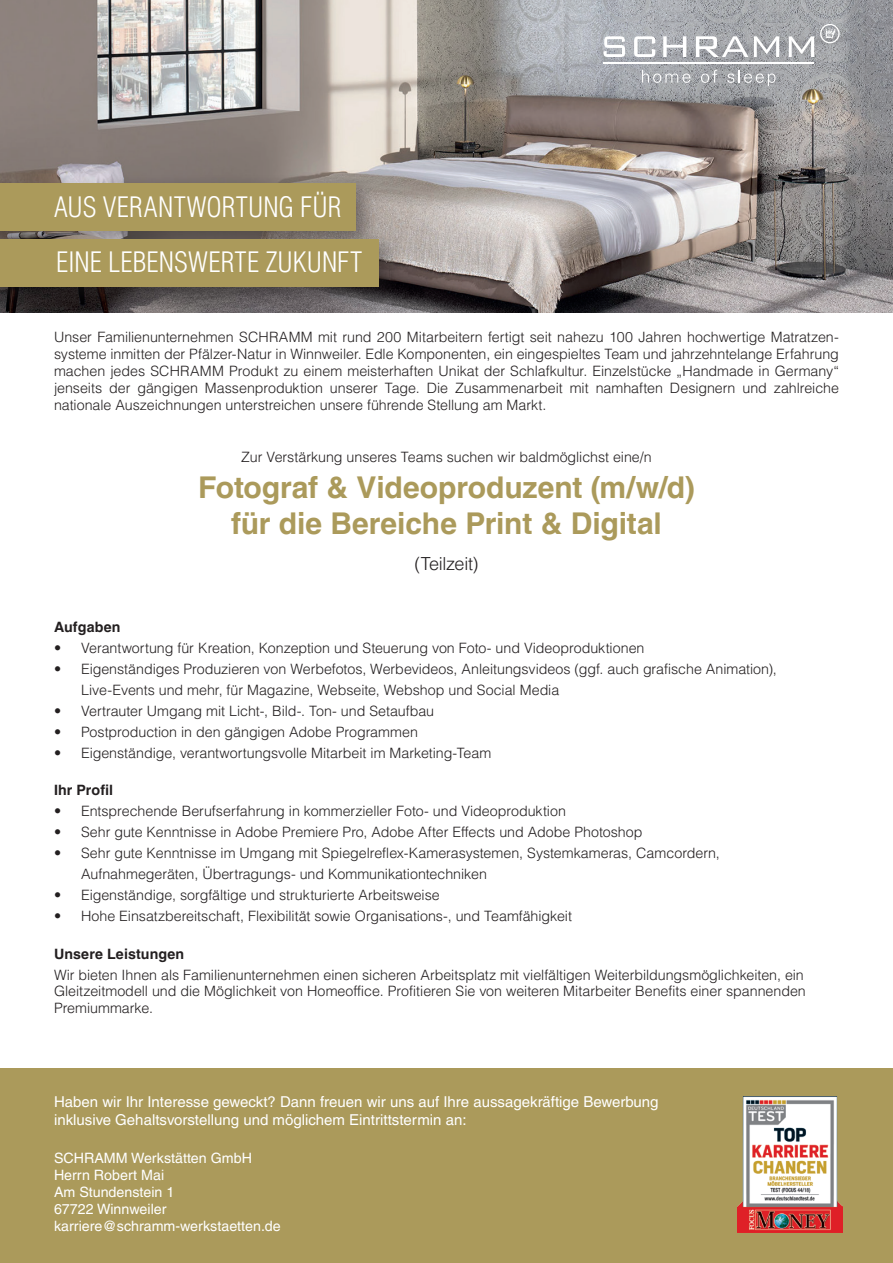
<style>
.page{position:relative;width:893px;height:1263px;background:#fff}
.page>*{position:absolute;margin:0;border:0;box-sizing:border-box;transform-origin:0 0}
.t1{font:700 30px/36px "Helvetica LT Pro";letter-spacing:-.005em;color:#ab9a5b;text-align:center}
.t2{font:300 condensed 27.45px/55.8px "Helvetica LT Pro";letter-spacing:.005em;color:#fff}
.t3{font:300 18px "Helvetica LT Pro";letter-spacing:-.02em;color:#231f20}
.t4{font:15px/18px "Helvetica LT Pro";color:#fff}
.t5{font:300 14.25px/17.1px "Helvetica LT Pro";color:#231f20}
.t6{font:14.25px/17.1px "Helvetica LT Pro";color:#fff}
.t7{font:700 14.25px "Helvetica LT Pro";letter-spacing:.01em;color:#231f20}
</style>
<div class="page">
<img style="left:0;top:0;width:893px;height:313px">
<svg style="left:603px;top:36px;width:22px;height:21px"></svg>
<svg style="left:634px;top:36px;width:21px;height:21px"></svg>
<svg style="left:663px;top:36px;width:23px;height:21px"></svg>
<svg style="left:696px;top:36px;width:52px;height:21px"></svg>
<svg style="left:754px;top:36px;width:25px;height:21px"></svg>
<svg style="left:789px;top:36px;width:25px;height:21px"></svg>
<svg style="left:820px;top:24px;width:20px;height:19px"></svg>
<hr style="left:603px;top:63px;width:211px;height:1px;background:#fff">
<svg style="left:642px;top:70px;width:48px;height:13px"></svg>
<svg style="left:701px;top:70px;width:16px;height:13px"></svg>
<svg style="left:727px;top:70px;width:49px;height:16px"></svg>
<div style="left:0;top:1068px;width:893px;height:195px;background:#ab9a5b"></div>
<img style="left:738px;top:1096px;width:105px;height:136px">
<div style="left:0;top:174px;width:379px;height:80px;background:#231f20;opacity:.45"></div>
<div style="left:0;top:183px;width:356px;height:47px;background:#ab9a5b"></div>
<div style="left:0;top:230px;width:402px;height:80px;background:#231f20;opacity:.45"></div>
<div style="left:0;top:239px;width:378px;height:47px;background:#ab9a5b"></div>
<h2 class="t2" style="left:54px;top:178px;width:310px">AUS VERANTWORTUNG FÜR<br>EINE LEBENSWERTE ZUKUNFT</h2>
<p class="t5" style="left:54px;top:328px;width:786px;text-align:justify">Unser Familienunternehmen SCHRAMM mit rund 200 Mitarbeitern fertigt seit nahezu 100 Jahren hochwertige Matratzen&shy;systeme inmitten der Pfälzer-Natur in Winnweiler. Edle Komponenten, ein eingespieltes Team und jahrzehntelange Erfahrung machen jedes SCHRAMM Produkt zu einem meisterhaften Unikat der Schlafkultur. Einzelstücke „Handmade in Germany“ jenseits der gängigen Massenproduktion unserer Tage. Die Zusammenarbeit mit namhaften Designern und zahlreiche nationale Auszeichnungen unterstreichen unsere führende Stellung am Markt.</p>
<p class="t5" style="left:241px;top:448px;width:412px">Zur Verstärkung unseres Teams suchen wir baldmöglichst eine/n</p>
<h1 class="t1" style="left:198px;top:469px;width:498px">Fotograf &amp; Videoproduzent (m/w/d) für die Bereiche Print &amp; Digital</h1>
<p class="t3" style="left:415px;top:552px;width:65px">(Teilzeit)</p>
<p class="t7" style="left:54px;top:618px;width:68px">Aufgaben</p>
<p class="t5" style="left:54px;top:639px;width:592px">• Verantwortung für Kreation, Konzeption und Steuerung von Foto- und Videoproduktionen</p>
<p class="t5" style="left:81px;top:658px;width:697px;line-height:21px;text-indent:-27px">• Eigenständiges Produzieren von Werbefotos, Werbevideos, Anleitungsvideos (ggf. auch grafische Animation),<br>Live-Events und mehr, für Magazine, Webseite, Webshop und Social Media</p>
<p class="t5" style="left:54px;top:702px;width:382px">• Vertrauter Umgang mit Licht-, Bild-. Ton- und Setaufbau</p>
<p class="t5" style="left:54px;top:723px;width:365px">• Postproduction in den gängigen Adobe Programmen</p>
<p class="t5" style="left:54px;top:744px;width:439px">• Eigenständige, verantwortungsvolle Mitarbeit im Marketing-Team</p>
<p class="t7" style="left:54px;top:782px;width:61px">Ihr Profil</p>
<p class="t5" style="left:54px;top:802px;width:513px">• Entsprechende Berufserfahrung in kommerzieller Foto- und Videoproduktion</p>
<p class="t5" style="left:54px;top:823px;width:590px">• Sehr gute Kenntnisse in Adobe Premiere Pro, Adobe After Effects und Adobe Photoshop</p>
<p class="t5" style="left:81px;top:843px;width:640px;line-height:21px;text-indent:-27px">• Sehr gute Kenntnisse im Umgang mit Spiegelreflex-Kamerasystemen, Systemkameras, Camcordern,<br>Aufnahmegeräten, Übertragungs- und Kommunikationtechniken</p>
<p class="t5" style="left:54px;top:886px;width:387px">• Eigenständige, sorgfältige und strukturierte Arbeitsweise</p>
<p class="t5" style="left:54px;top:908px;width:519px">• Hohe Einsatzbereitschaft, Flexibilität sowie Organisations-, und Teamfähigkeit</p>
<p class="t7" style="left:54px;top:945px;width:132px">Unsere Leistungen</p>
<p class="t5" style="left:54px;top:966px;width:753px;line-height:16.5px">Wir bieten Ihnen als Familienunternehmen einen sicheren Arbeitsplatz mit vielfältigen Weiterbildungsmöglichkeiten, ein<br>Gleitzeitmodell und die Möglichkeit von Homeoffice. Profitieren Sie von weiteren Mitarbeiter Benefits einer spannenden<br>Premiummarke.</p>
<p class="t4" style="left:54px;top:1093px;width:606px">Haben wir Ihr Interesse geweckt? Dann freuen wir uns auf Ihre aussagekräftige Bewerbung inklusive Gehaltsvorstellung und möglichem Eintrittstermin an:</p>
<p class="t6" style="left:54px;top:1149px;width:228px">SCHRAMM Werkstätten GmbH<br>Herrn Robert Mai<br>Am Stundenstein 1<br>67722 Winnweiler karriere@schramm-werkstaetten.de</p>
</div>
